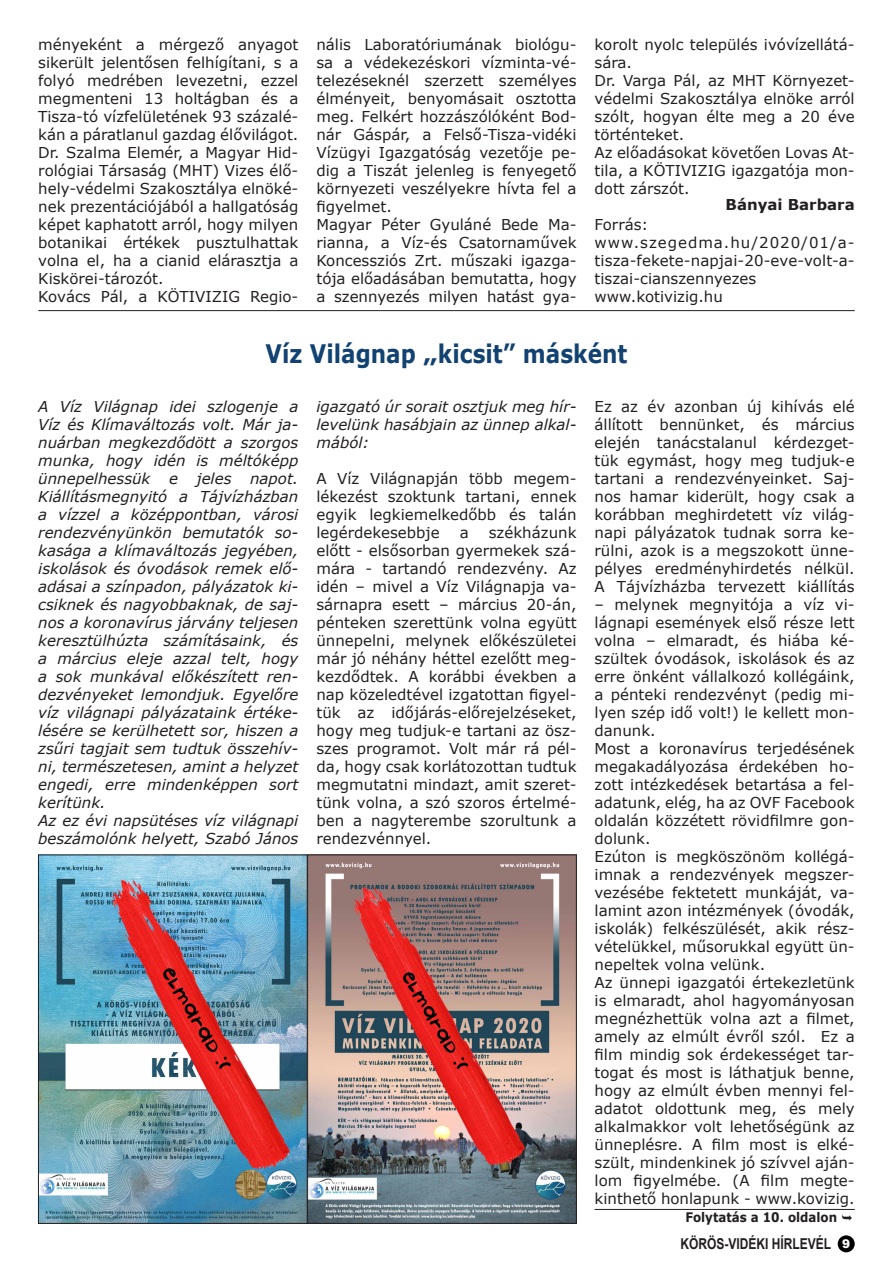
<style>
.page{position:relative;width:893px;height:1263px;background:#fff}
.page>*{position:absolute;margin:0;border:0;box-sizing:border-box;transform-origin:0 0}
.t1{font:700 25.5px "Verdana";color:#124271;scale:.85 1}
.t2{font:15px/18px "Verdana";color:#231f20;text-align:justify}
.t3{font:italic 15px/18px "Verdana";color:#231f20;text-align:justify}
.t4{font:700 15px "Arial";color:#231f20;scale:.8 1}
.t5{font:700 15px "Verdana";color:#231f20}
.t6{font:700 13.2px "Verdana";color:#231f20;scale:.9 1}
.t7{font:900 12px "Arial";color:#fff}
</style>
<div class="page">
<div style="left:838px;top:1235px;width:17px;height:17px;background:#000;border-radius:50%"></div>
<hr style="left:38px;top:310px;width:817px;height:1px;background:#231f20">
<img style="left:40px;top:857px;width:535px;height:364px">
<div style="left:38px;top:855px;width:269px;height:368px;border:1px solid #231f20"></div>
<div style="left:307px;top:855px;width:270px;height:368px;border:1px solid #231f20"></div>
<hr style="left:595px;top:1209px;width:260px;height:1px;background:#231f20">
<p class="t2" style="left:595px;top:35px;width:262px">korolt nyolc település ivóvízellátá&shy;sára.</p>
<p class="t2" style="left:595px;top:71px;width:262px">Dr. Varga Pál, az MHT Környezet&shy;védelmi Szakosztálya elnöke arról szólt, hogyan élte meg a 20 éve történteket.</p>
<p class="t2" style="left:595px;top:143px;width:262px">Az előadásokat követően Lovas At&shy;tila, a KÖTIVIZIG igazgatója mon&shy;dott zárszót.</p>
<p class="t2" style="left:595px;top:215px;width:55px">Forrás:</p>
<p class="t2" style="left:595px;top:233px;width:262px">www.szegedma.hu/2020/01/a&shy;tisza-fekete-napjai-20-eve-volt-a&shy;tiszai-cianszennyezes</p>
<p class="t2" style="left:595px;top:287px;width:130px">www.kotivizig.hu</p>
<p class="t1" style="left:265px;top:336px;width:427px">Víz Világnap „kicsit” másként</p>
<p class="t3" style="left:38px;top:397px;width:262px">A Víz Világnap idei szlogenje a Víz és Klímaváltozás volt. Már ja&shy;nuárban megkezdődött a szorgos munka, hogy idén is méltóképp ünnepelhessük e jeles napot.<br>Kiállításmegnyitó a Tájvízházban a vízzel a középpontban, városi rendezvényünkön bemutatók so&shy;kasága a klímaváltozás jegyében, iskolások és óvodások remek elő&shy;adásai a színpadon, pályázatok ki&shy;csiknek és nagyobbaknak, de saj&shy;nos a koronavírus járvány teljesen keresztülhúzta számításaink, és a március eleje azzal telt, hogy a sok munkával előkészített ren&shy;dezvényeket lemondjuk. Egyelőre víz világnapi pályázataink értéke&shy;lésére se kerülhetett sor, hiszen a zsűri tagjait sem tudtuk összehív&shy;ni, természetesen, amint a helyzet engedi, erre mindenképpen sort kerítünk.</p>
<p class="t3" style="left:38px;top:811px;width:262px">Az ez évi napsütéses víz világnapi beszámolónk helyett, Szabó János</p>
<p class="t2" style="left:38px;top:35px;width:262px">ményeként a mérgező anyagot sikerült jelentősen felhígítani, s a folyó medrében levezetni, ezzel megmenteni 13 holtágban és a Tisza-tó vízfelületének 93 százalé&shy;kán a páratlanul gazdag élővilágot.</p>
<p class="t2" style="left:38px;top:143px;width:262px">Dr. Szalma Elemér, a Magyar Hid&shy;rológiai Társaság (MHT) Vizes élő&shy;hely-védelmi Szakosztálya elnöké&shy;nek prezentációjából a hallgatóság képet kaphatott arról, hogy milyen botanikai értékek pusztulhattak volna el, ha a cianid elárasztja a Kiskörei-tározót.</p>
<p class="t2" style="left:38px;top:287px;width:262px">Kovács Pál, a KÖTIVIZIG Regio-</p>
<p class="t2" style="left:316px;top:35px;width:262px">nális Laboratóriumának biológu&shy;sa a védekezéskori vízminta-vé&shy;telezéseknél szerzett személyes élményeit, benyomásait osztotta meg. Felkért hozzászólóként Bod&shy;nár Gáspár, a Felső-Tisza-vidéki Vízügyi Igazgatóság vezetője pe&shy;dig a Tiszát jelenleg is fenyegető környezeti veszélyekre hívta fel a figyelmet.</p>
<p class="t2" style="left:316px;top:215px;width:262px">Magyar Péter Gyuláné Bede Ma&shy;rianna, a Víz-és Csatornaművek Koncessziós Zrt. műszaki igazga&shy;tója előadásában bemutatta, hogy a szennyezés milyen hatást gya-</p>
<p class="t5" style="left:726px;top:194px;width:131px">Bányai Barbara</p>
<p class="t2" style="left:595px;top:397px;width:262px">Ez az év azonban új kihívás elé állított bennünket, és március elején tanácstalanul kérdezget&shy;tük egymást, hogy meg tudjuk-e tartani a rendezvényeinket. Saj&shy;nos hamar kiderült, hogy csak a korábban meghirdetett víz világ&shy;napi pályázatok tudnak sorra ke&shy;rülni, azok is a megszokott ünne&shy;pélyes eredményhirdetés nélkül.<br>A Tájvízházba tervezett kiállítás</p>
<p class="t2" style="left:595px;top:595px;width:262px">– melynek megnyitója a víz vi&shy;lágnapi események első része lett volna – elmaradt, és hiába ké&shy;szültek óvodások, iskolások és az erre önként vállalkozó kollégáink, a pénteki rendezvényt (pedig mi&shy;lyen szép idő volt!) le kellett mon&shy;danunk.</p>
<p class="t2" style="left:595px;top:739px;width:262px">Most a koronavírus terjedésének megakadályozása érdekében ho&shy;zott intézkedések betartása a fel&shy;adatunk, elég, ha az OVF Facebook oldalán közzétett rövidfilmre gon&shy;dolunk.</p>
<p class="t2" style="left:595px;top:847px;width:262px">Ezúton is megköszönöm kollégá&shy;imnak a rendezvények megszer&shy;vezésébe fektetett munkáját, va&shy;lamint azon intézmények (óvodák, iskolák) felkészülését, akik rész&shy;vételükkel, műsorukkal együtt ün&shy;nepeltek volna velünk.</p>
<p class="t2" style="left:595px;top:973px;width:262px">Az ünnepi igazgatói értekezletünk is elmaradt, ahol hagyományosan megnézhettük volna azt a filmet, amely az elmúlt évről szól. Ez a film mindig sok érdekességet tar&shy;togat és most is láthatjuk benne, hogy az elmúlt évben mennyi fel&shy;adatot oldottunk meg, és mely alkalmakkor volt lehetőségünk az ünneplésre. A film most is elké&shy;szült, mindenkinek jó szívvel aján&shy;lom figyelmébe. (A film megte&shy;kinthető honlapunk - www.kovizig.</p>
<p class="t6" style="left:685px;top:1207px;width:170px">Folytatás a 10. oldalon</p>
<p class="t3" style="left:316px;top:397px;width:262px">igazgató úr sorait osztjuk meg hír&shy;levelünk hasábjain az ünnep alkal&shy;mából:</p>
<p class="t2" style="left:316px;top:469px;width:262px">A Víz Világnapján több megem&shy;lékezést szoktunk tartani, ennek egyik legkiemelkedőbb és talán legérdekesebbje</p>
<p class="t2" style="left:316px;top:523px;width:262px;text-indent:172px">székházunk előtt - elsősorban gyermekek szá&shy;mára - tartandó rendezvény. Az idén – mivel a Víz Világnapja va&shy;sárnapra esett – március 20-án, pénteken szerettünk volna együtt ünnepelni, melynek előkészületei már jó néhány héttel ezelőtt meg&shy;kezdődtek. A korábbi években a nap közeledtével izgatottan figyel&shy;tük az időjárás-előrejelzéseket, hogy meg tudjuk-e tartani az ös - szes programot. Volt már rá pél&shy;da, hogy csak korlátozottan tudtuk megmutatni mindazt, amit szeret&shy;tünk volna, a szó szoros értelmé&shy;ben a nagyterembe szorultunk a rendezvénnyel.</p>
<p class="t2" style="left:460px;top:523px;width:11px">a</p>
<p class="t4" style="left:680px;top:1233px;width:190px">KÖRÖS-VIDÉKI HÍRLEVÉL</p>
<p class="t7" style="left:842px;top:1235px;width:10px">9</p>
</div>
